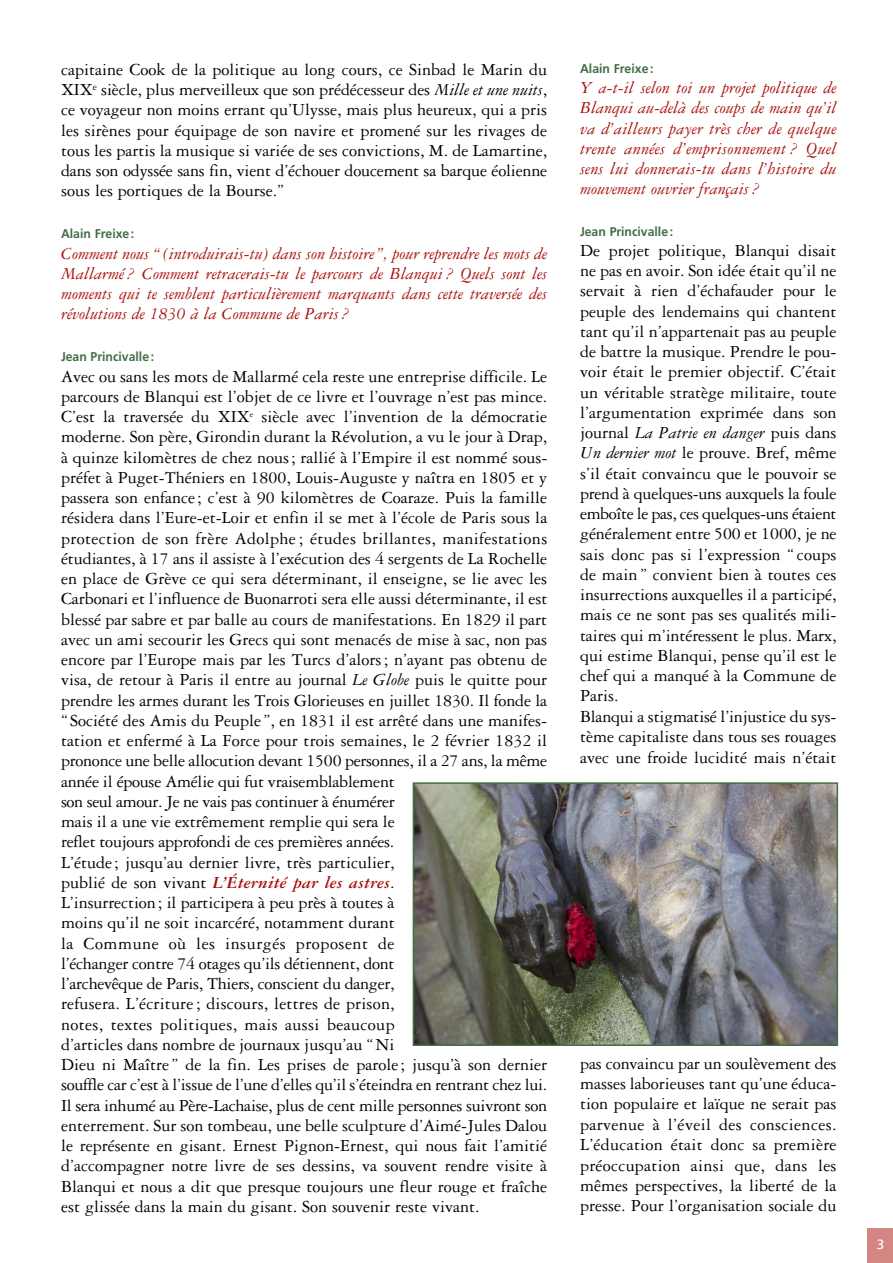
<style>
.page{position:relative;width:893px;height:1263px;background:#fff}
.page>*{position:absolute;margin:0;border:0;box-sizing:border-box;transform-origin:0 0}
.t1{font:18px/20.2px "Garamond Three";color:#000;text-align:justify}
.t2{font:italic 18px/20.2px "Garamond Three";color:#a80d08;text-align:justify}
.t3{font:13.5px "Frutiger";color:#fff}
.t4{font:700 12.75px "Frutiger";color:#436e45;scale:.96 1}
.s1{font-style:italic}
.s2{font-weight:700;font-style:italic;color:#a80d08}
</style>
<div class="page">
<div style="left:867px;top:1229px;width:25px;height:34px;background:#d48683"></div>
<img style="left:415px;top:785px;width:420px;height:258px">
<div style="left:412px;top:782px;width:426px;height:264px;border:2px solid #436e45"></div>
<p class="t1" style="left:61px;top:61px;width:488px">capitaine Cook de la politique au long cours, ce Sinbad le Marin du XIX<sup>e</sup> siècle, plus merveilleux que son prédécesseur des <span class="s1">Mille et une nuits</span>, ce voyageur non moins errant qu’Ulysse, mais plus heureux, qui a pris les sirènes pour équipage de son navire et promené sur les rivages de tous les partis la musique si variée de ses convictions, M. de Lamartine, dans son odyssée sans fin, vient d’échouer doucement sa barque éolienne sous les portiques de la Bourse.”</p>
<p class="t4" style="left:61px;top:229px;width:78px">Alain Freixe:</p>
<p class="t2" style="left:61px;top:245px;width:487px">Comment nous “ (introduirais-tu) dans son histoire ”, pour reprendre les mots de Mallarmé ? Comment retracerais-tu le parcours de Blanqui? Quels sont les moments qui te semblent particulièrement marquants dans cette traversée des révolutions de 1830 à la Commune de Paris ?</p>
<p class="t4" style="left:61px;top:352px;width:98px">Jean Princivalle:</p>
<p class="t1" style="left:61px;top:368px;width:488px;text-align:left">Avec ou sans les mots de Mallarmé cela reste une entreprise difficile. Le parcours de Blanqui est l’objet de ce livre et l’ouvrage n’est pas mince.<br>C’est la traversée du XIX<sup>e</sup> siècle avec l’invention de la démocratie moderne. Son père, Girondin durant la Révolution, a vu le jour à Drap, à quinze kilomètres de chez nous; rallié à l’Empire il est nommé sous&shy;préfet à Puget-Théniers en 1800, Louis-Auguste y naîtra en 1805 et y passera son enfance ; c’est à 90 kilomètres de Coaraze. Puis la famille résidera dans l’Eure-et-Loir et enfin il se met à l’école de Paris sous la protection de son frère Adolphe ; études brillantes, manifestations étudiantes, à 17 ans il assiste à l’exécution des 4 sergents de La Rochelle en place de Grève ce qui sera déterminant, il enseigne, se lie avec les Carbonari et l’influence de Buonarroti sera elle aussi déterminante, il est blessé par sabre et par balle au cours de manifestations. En 1829 il part avec un ami secourir les Grecs qui sont menacés de mise à sac, non pas encore par l’Europe mais par les Turcs d’alors; n’ayant pas obtenu de visa, de retour à Paris il entre au journal <span class="s1">Le Globe</span> puis le quitte pour prendre les armes durant les Trois Glorieuses en juillet 1830. Il fonde la “ Société des Amis du Peuple ”, en 1831 il est arrêté dans une manifes&shy;tation et enfermé à La Force pour trois semaines, le 2 février 1832 il prononce une belle allocution devant 1500 personnes, il a 27 ans, la même année il épouse Amélie qui fut vraisemblablement<br>son seul amour. Je ne vais pas continuer à énumérer<br>mais il a une vie extrêmement remplie qui sera le<br>reflet toujours approfondi de ces premières années.<br>L’étude ; jusqu’au dernier livre, très particulier,<br>publié de son vivant <span class="s2">L’Éternité par les astres</span>.<br>L’insurrection; il participera à peu près à toutes à<br>moins qu’il ne soit incarcéré, notamment durant<br>la Commune où les insurgés proposent de<br>l’échanger contre 74 otages qu’ils détiennent, dont<br>l’archevêque de Paris, Thiers, conscient du danger,<br>refusera. L’écriture ; discours, lettres de prison,<br>notes, textes politiques, mais aussi beaucoup<br>d’articles dans nombre de journaux jusqu’au “ Ni<br>Dieu ni Maître ” de la fin. Les prises de parole ; jusqu’à son dernier souffle car c’est à l’issue de l’une d’elles qu’il s’éteindra en rentrant chez lui.<br>Il sera inhumé au Père-Lachaise, plus de cent mille personnes suivront son enterrement. Sur son tombeau, une belle sculpture d’Aimé-Jules Dalou le représente en gisant. Ernest Pignon-Ernest, qui nous fait l’amitié d’accompagner notre livre de ses dessins, va souvent rendre visite à Blanqui et nous a dit que presque toujours une fleur rouge et fraîche est glissée dans la main du gisant. Son souvenir reste vivant.</p>
<p class="t4" style="left:580px;top:63px;width:78px">Alain Freixe:</p>
<p class="t2" style="left:580px;top:79px;width:258px">Y a-t-il selon toi un projet politique de Blanqui au-delà des coups de main qu’il va d’ailleurs payer très cher de quelque trente années d’emprisonnement ? Quel sens lui donnerais-tu dans l’histoire du mouvement ouvrier français ?</p>
<p class="t4" style="left:580px;top:226px;width:98px">Jean Princivalle:</p>
<p class="t1" style="left:580px;top:242px;width:258px;text-align:left">De projet politique, Blanqui disait ne pas en avoir. Son idée était qu’il ne servait à rien d’échafauder pour le peuple des lendemains qui chantent tant qu’il n’appartenait pas au peuple de battre la musique. Prendre le pou&shy;voir était le premier objectif. C’était un véritable stratège militaire, toute l’argumentation exprimée dans son journal <span class="s1">La Patrie en danger</span> puis dans <span class="s1">Un dernier mot</span> le prouve. Bref, même s’il était convaincu que le pouvoir se prend à quelques-uns auxquels la foule emboîte le pas, ces quelques-uns étaient généralement entre 500 et 1000, je ne sais donc pas si l’expression “ coups de main ” convient bien à toutes ces insurrections auxquelles il a participé, mais ce ne sont pas ses qualités mili&shy;taires qui m’intéressent le plus. Marx, qui estime Blanqui, pense qu’il est le chef qui a manqué à la Commune de Paris.<br>Blanqui a stigmatisé l’injustice du sys&shy;tème capitaliste dans tous ses rouages avec une froide lucidité mais n’était</p>
<p class="t1" style="left:580px;top:1055px;width:258px">pas convaincu par un soulèvement des masses laborieuses tant qu’une éduca&shy;tion populaire et laïque ne serait pas parvenue à l’éveil des consciences.<br>L’éducation était donc sa première préoccupation ainsi que, dans les mêmes perspectives, la liberté de la presse. Pour l’organisation sociale du</p>
<p class="t3" style="left:876px;top:1239px;width:9px">3</p>
</div>
